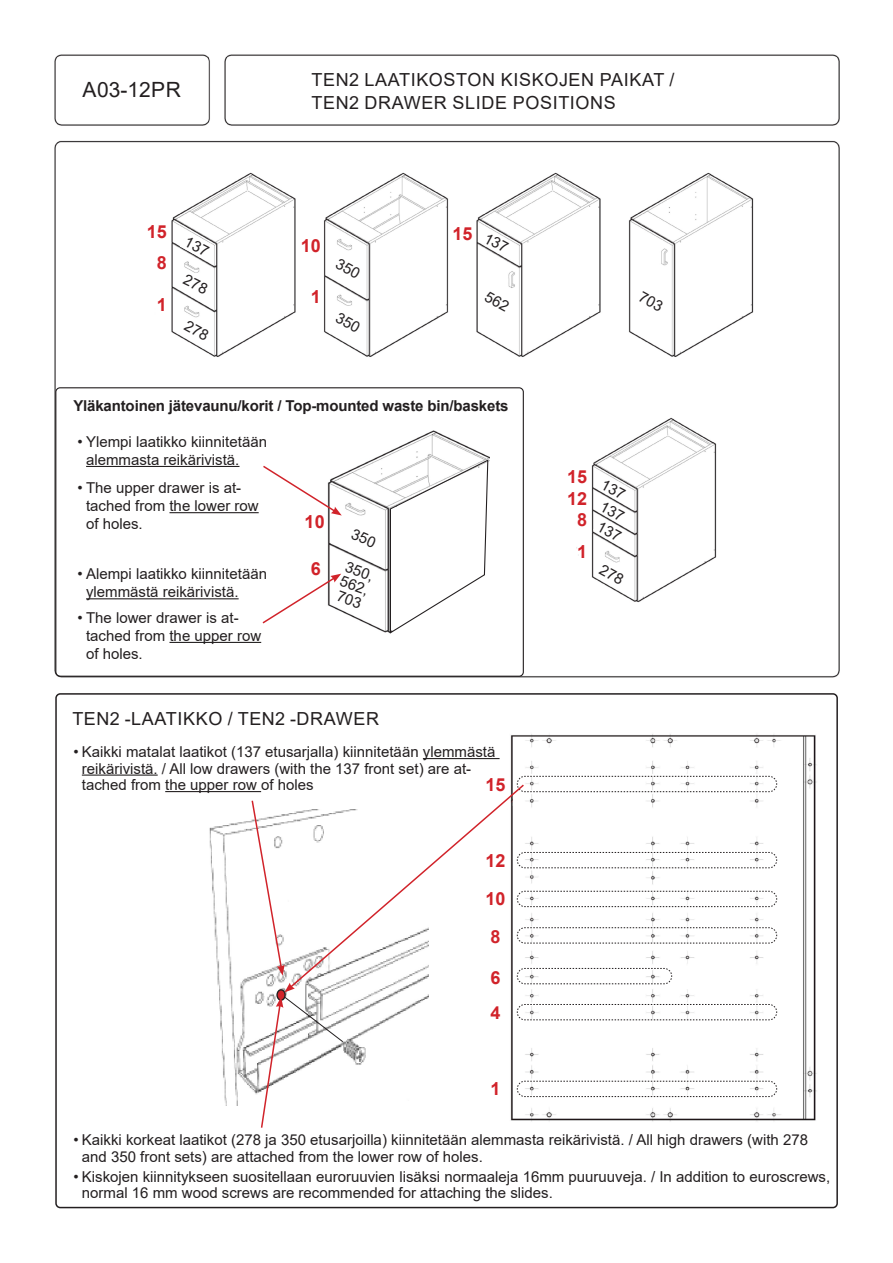
<style>
.page{position:relative;width:893px;height:1263px;background:#fff}
.page>*{position:absolute;margin:0;border:0;box-sizing:border-box;transform-origin:0 0}
.t1{font:21px "Arial";letter-spacing:.02em;color:#231f20}
.t2{font:18px "Arial";letter-spacing:.035em;color:#231f20}
.t3{font:700 18px "Arial";color:#d1232a}
.t4{font:15px/18px "Arial";color:#231f20}
.t5{font:700 15px "Arial";letter-spacing:-.01em;color:#231f20}
</style>
<div class="page">
<img style="left:54px;top:54px;width:786px;height:624px">
<div style="left:57px;top:73px;width:149px;height:34px;background:#fff"></div>
<div style="left:311px;top:63px;width:425px;height:56px;background:#fff"></div>
<div style="left:131px;top:393px;width:435px;height:246px;background:#fff"></div>
<div style="left:55px;top:387px;width:469px;height:290px;border:1px solid #231f20;border-radius:4px"></div>
<hr style="left:86px;top:598px;width:153px;height:1px;background:#231f20">
<hr style="left:86px;top:466px;width:153px;height:1px;background:#231f20">
<img style="left:315px;top:430px;width:175px;height:219px">
<svg style="left:389px;top:458px;width:101px;height:180px"></svg>
<svg style="left:263px;top:464px;width:79px;height:51px"></svg>
<hr style="left:423px;top:758px;width:77px;height:1px;background:#231f20">
<hr style="left:82px;top:774px;width:76px;height:2px;background:#231f20">
<hr style="left:165px;top:791px;width:96px;height:1px;background:#231f20">
<img style="left:510px;top:734px;width:307px;height:388px">
<svg style="left:517px;top:1081px;width:260px;height:16px"></svg>
<svg style="left:517px;top:1004px;width:260px;height:16px"></svg>
<svg style="left:525px;top:968px;width:147px;height:16px"></svg>
<svg style="left:525px;top:927px;width:252px;height:17px"></svg>
<svg style="left:525px;top:891px;width:252px;height:16px"></svg>
<svg style="left:525px;top:852px;width:252px;height:16px"></svg>
<svg style="left:517px;top:776px;width:260px;height:16px"></svg>
<img style="left:209px;top:813px;width:220px;height:293px">
<svg style="left:251px;top:800px;width:34px;height:176px"></svg>
<svg style="left:289px;top:783px;width:236px;height:206px"></svg>
<svg style="left:260px;top:983px;width:84px;height:145px"></svg>
<hr style="left:169px;top:512px;width:90px;height:1px;background:#231f20">
<hr style="left:169px;top:642px;width:92px;height:1px;background:#231f20">
<svg style="left:262px;top:560px;width:116px;height:65px"></svg>
<svg style="left:183px;top:320px;width:27px;height:21px"></svg>
<svg style="left:183px;top:274px;width:26px;height:20px"></svg>
<svg style="left:180px;top:231px;width:34px;height:29px"></svg>
<svg style="left:335px;top:258px;width:26px;height:21px"></svg>
<svg style="left:335px;top:312px;width:26px;height:21px"></svg>
<svg style="left:480px;top:230px;width:33px;height:25px"></svg>
<svg style="left:484px;top:291px;width:26px;height:20px"></svg>
<svg style="left:638px;top:291px;width:26px;height:21px"></svg>
<svg style="left:351px;top:528px;width:26px;height:20px"></svg>
<svg style="left:599px;top:563px;width:26px;height:21px"></svg>
<svg style="left:593px;top:476px;width:37px;height:68px"></svg>
<p class="t1" style="left:83px;top:76px;width:100px">A03-12PR</p>
<p class="t3" style="left:147px;top:219px;width:22px">15</p>
<p class="t3" style="left:157px;top:250px;width:12px">8</p>
<p class="t3" style="left:157px;top:292px;width:12px">1</p>
<p class="t2" style="left:312px;top:68px;width:364px">TEN2 LAATIKOSTON KISKOJEN PAIKAT /</p>
<p class="t2" style="left:312px;top:90px;width:306px">TEN2 DRAWER SLIDE POSITIONS</p>
<p class="t3" style="left:301px;top:232px;width:22px">10</p>
<p class="t3" style="left:311px;top:284px;width:12px">1</p>
<p class="t3" style="left:453px;top:221px;width:22px">15</p>
<p class="t5" style="left:73px;top:395px;width:437px">Yläkantoinen jätevaunu/korit / Top-mounted waste bin/baskets</p>
<p class="t4" style="left:86px;top:432px;width:182px;text-indent:-9px">• Ylempi laatikko kiinnitetään alemmasta reikärivistä.</p>
<p class="t4" style="left:86px;top:479px;width:174px;text-indent:-9px">• The upper drawer is at&shy;tached from the lower row of holes.</p>
<p class="t4" style="left:86px;top:565px;width:182px;text-indent:-9px">• Alempi laatikko kiinnitetään ylemmästä reikärivistä.</p>
<p class="t4" style="left:86px;top:608px;width:177px;text-indent:-9px">• The lower drawer is at&shy;tached from the upper row of holes.</p>
<p class="t3" style="left:305px;top:509px;width:22px">10</p>
<p class="t3" style="left:311px;top:556px;width:12px">6</p>
<p class="t4" style="left:349px;top:558px;width:31px;rotate:20deg">350,</p>
<p class="t4" style="left:344px;top:572px;width:31px;rotate:20deg">562,</p>
<p class="t2" style="left:72px;top:707px;width:308px">TEN2 -LAATIKKO / TEN2 -DRAWER</p>
<p class="t4" style="left:82px;top:743px;width:415px;line-height:16.5px;text-indent:-9px">• Kaikki matalat laatikot (137 etusarjalla) kiinnitetään ylemmästä reikärivistä. / All low drawers (with the 137 front set) are at&shy;tached from the upper row of holes</p>
<p class="t3" style="left:486px;top:772px;width:22px">15</p>
<p class="t3" style="left:486px;top:848px;width:22px">12</p>
<p class="t3" style="left:486px;top:886px;width:22px">10</p>
<p class="t3" style="left:491px;top:924px;width:12px">8</p>
<p class="t3" style="left:491px;top:965px;width:12px">6</p>
<p class="t3" style="left:491px;top:1000px;width:12px">4</p>
<p class="t3" style="left:491px;top:1076px;width:12px">1</p>
<p class="t3" style="left:567px;top:464px;width:22px">15</p>
<p class="t3" style="left:567px;top:486px;width:22px">12</p>
<p class="t3" style="left:577px;top:507px;width:12px">8</p>
<p class="t3" style="left:577px;top:539px;width:12px">1</p>
<p class="t4" style="left:82px;top:1131px;width:728px;line-height:16.5px;text-indent:-9px">• Kaikki korkeat laatikot (278 ja 350 etusarjoilla) kiinnitetään alemmasta reikärivistä. / All high drawers (with 278 and 350 front sets) are attached from the lower row of holes.</p>
<p class="t4" style="left:82px;top:1168px;width:750px;line-height:16.5px;text-indent:-9px">• Kiskojen kiinnitykseen suositellaan euroruuvien lisäksi normaaleja 16mm puuruuveja. / In addition to euroscrews, normal 16 mm wood screws are recommended for attaching the slides.</p>
</div>
